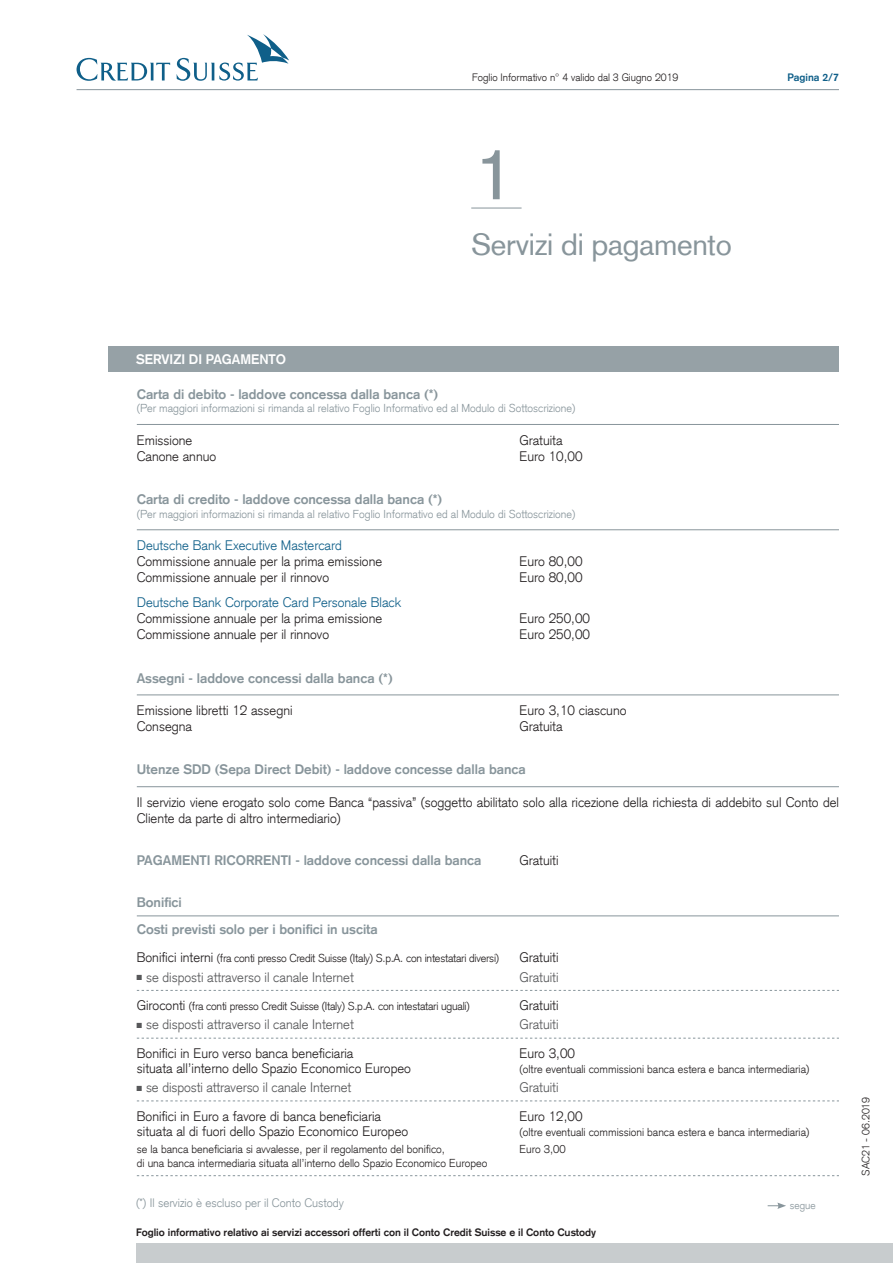
<style>
.page{position:relative;width:893px;height:1263px;background:#fff}
.page>*{position:absolute;margin:0;border:0;box-sizing:border-box;transform-origin:0 0}
.t1{font:72px "Credit Suisse Type";color:#88959b}
.t2{font:30px "Credit Suisse Type";letter-spacing:-.01em;color:#88959b}
.t3{font:300 13.5px/16.2px "Credit Suisse Type";color:#231f20}
.t4{font:700 13.5px/26.7px "Credit Suisse Type";color:#88959b}
.t5{font:300 13.5px "Credit Suisse Type";color:#57585a}
.t6{font:300 13.5px "Credit Suisse Type";color:#0f5f89}
.t7{font:700 13.5px "Credit Suisse Type";color:#fff}
.t8{font:300 12px "Credit Suisse Type";color:#88959b}
.t9{font:300 11.25px "Credit Suisse Type";color:#231f20}
.t10{font:300 11.25px "Credit Suisse Type";color:#88959b}
.t11{font:300 11.25px "Credit Suisse Type";letter-spacing:-.02em;color:#231f20}
.t12{font:700 10.5px "Credit Suisse Type";color:#231f20}
.t13{font:300 10.5px "Credit Suisse Type";color:#231f20}
.t14{font:700 10.5px "Credit Suisse Type";color:#0f5f89}
.t15{font:300 10.5px "Credit Suisse Type";color:#88959b}
.s1{font-size:13.5px}
</style>
<div class="page">
<hr style="left:77px;top:89px;width:762px;height:1px;background:#88959b">
<div style="left:136px;top:1244px;width:757px;height:19px;background:#c8ccce"></div>
<svg style="left:77px;top:58px;width:93px;height:23px"></svg>
<svg style="left:177px;top:34px;width:112px;height:47px"></svg>
<hr style="left:471px;top:208px;width:51px;height:1px;background:#88959b">
<hr style="left:137px;top:424px;width:702px;height:1px;background:#88959b">
<hr style="left:137px;top:529px;width:702px;height:1px;background:#88959b">
<hr style="left:137px;top:695px;width:702px;height:1px;background:#88959b">
<hr style="left:137px;top:786px;width:702px;height:1px;background:#88959b">
<hr style="left:137px;top:915px;width:702px;height:1px;background:#88959b">
<svg style="left:137px;top:990px;width:702px;height:1px"></svg>
<svg style="left:137px;top:1038px;width:702px;height:1px"></svg>
<svg style="left:137px;top:1100px;width:702px;height:1px"></svg>
<svg style="left:137px;top:1175px;width:702px;height:1px"></svg>
<svg style="left:768px;top:1202px;width:18px;height:7px"></svg>
<div style="left:108px;top:347px;width:731px;height:25px;background:#96a1a6"></div>
<p class="t13" style="left:472px;top:71px;width:208px">Foglio Informativo n° 4 valido dal 3 Giugno 2019</p>
<p class="t14" style="left:787px;top:71px;width:53px">Pagina 2/7</p>
<h1 class="t1" style="left:473px;top:131px;width:42px">1</h1>
<h2 class="t2" style="left:471px;top:227px;width:262px">Servizi di pagamento</h2>
<p class="t7" style="left:136px;top:351px;width:152px">SERVIZI DI PAGAMENTO</p>
<p class="t4" style="left:137px;top:381px;width:303px">Carta di debito - laddove concessa dalla banca (*)</p>
<p class="t10" style="left:137px;top:402px;width:440px">(Per maggiori informazioni si rimanda al relativo Foglio Informativo ed al Modulo di Sottoscrizione)</p>
<p class="t3" style="left:137px;top:432px;width:57px">Emissione</p>
<p class="t3" style="left:519px;top:432px;width:44px">Gratuita</p>
<p class="t3" style="left:137px;top:448px;width:81px">Canone annuo</p>
<p class="t3" style="left:519px;top:448px;width:65px">Euro 10,00</p>
<p class="t4" style="left:137px;top:486px;width:307px">Carta di credito - laddove concessa dalla banca (*)</p>
<p class="t10" style="left:137px;top:507px;width:440px">(Per maggiori informazioni si rimanda al relativo Foglio Informativo ed al Modulo di Sottoscrizione)</p>
<p class="t6" style="left:137px;top:537px;width:206px">Deutsche Bank Executive Mastercard</p>
<p class="t3" style="left:137px;top:553px;width:247px">Commissione annuale per la prima emissione</p>
<p class="t3" style="left:519px;top:553px;width:65px">Euro 80,00</p>
<p class="t3" style="left:137px;top:569px;width:194px">Commissione annuale per il rinnovo</p>
<p class="t3" style="left:519px;top:569px;width:65px">Euro 80,00</p>
<p class="t6" style="left:137px;top:594px;width:266px">Deutsche Bank Corporate Card Personale Black</p>
<p class="t3" style="left:137px;top:610px;width:247px">Commissione annuale per la prima emissione</p>
<p class="t3" style="left:519px;top:610px;width:72px">Euro 250,00</p>
<p class="t3" style="left:137px;top:627px;width:194px">Commissione annuale per il rinnovo</p>
<p class="t3" style="left:519px;top:627px;width:72px">Euro 250,00</p>
<p class="t4" style="left:137px;top:665px;width:257px">Assegni - laddove concessi dalla banca (*)</p>
<p class="t3" style="left:137px;top:702px;width:157px">Emissione libretti 12 assegni</p>
<p class="t3" style="left:519px;top:702px;width:109px">Euro 3,10 ciascuno</p>
<p class="t3" style="left:137px;top:718px;width:57px">Consegna</p>
<p class="t3" style="left:519px;top:718px;width:44px">Gratuita</p>
<p class="t4" style="left:137px;top:756px;width:390px">Utenze SDD (Sepa Direct Debit) - laddove concesse dalla banca</p>
<p class="t3" style="left:137px;top:794px;width:704px">Il servizio viene erogato solo come Banca “passiva” (soggetto abilitato solo alla ricezione della richiesta di addebito sul Conto del<br>Cliente da parte di altro intermediario)</p>
<p class="t4" style="left:137px;top:847px;width:346px">PAGAMENTI RICORRENTI - laddove concessi dalla banca</p>
<p class="t3" style="left:519px;top:852px;width:41px">Gratuiti</p>
<p class="t4" style="left:137px;top:889px;width:242px">Bonifici<br>Costi previsti solo per i bonifici in uscita</p>
<p class="t11" style="left:137px;top:952px;width:364px"><span class="s1">Bonifici interni</span> (fra conti presso Credit Suisse (Italy) S.p.A. con intestatari diversi)</p>
<p class="t3" style="left:519px;top:949px;width:41px">Gratuiti</p>
<p class="t5" style="left:146px;top:969px;width:209px">se disposti attraverso il canale Internet</p>
<p class="t5" style="left:519px;top:969px;width:41px">Gratuiti</p>
<p class="t11" style="left:137px;top:999px;width:334px"><span class="s1">Giroconti</span> (fra conti presso Credit Suisse (Italy) S.p.A. con intestatari uguali)</p>
<p class="t3" style="left:519px;top:997px;width:41px">Gratuiti</p>
<p class="t5" style="left:146px;top:1016px;width:209px">se disposti attraverso il canale Internet</p>
<p class="t5" style="left:519px;top:1016px;width:41px">Gratuiti</p>
<p class="t3" style="left:137px;top:1045px;width:218px">Bonifici in Euro verso banca beneficiaria</p>
<p class="t3" style="left:519px;top:1045px;width:57px">Euro 3,00</p>
<p class="t3" style="left:137px;top:1060px;width:276px">situata all’interno dello Spazio Economico Europeo</p>
<p class="t9" style="left:519px;top:1062px;width:291px">(oltre eventuali commissioni banca estera e banca intermediaria)</p>
<p class="t5" style="left:146px;top:1079px;width:207px">se disposti attraverso il canale Internet</p>
<p class="t5" style="left:519px;top:1079px;width:41px">Gratuiti</p>
<p class="t3" style="left:137px;top:1108px;width:246px">Bonifici in Euro a favore di banca beneficiaria</p>
<p class="t3" style="left:519px;top:1108px;width:65px">Euro 12,00</p>
<p class="t3" style="left:137px;top:1123px;width:273px">situata al di fuori dello Spazio Economico Europeo</p>
<p class="t9" style="left:519px;top:1125px;width:291px">(oltre eventuali commissioni banca estera e banca intermediaria)</p>
<p class="t9" style="left:137px;top:1143px;width:310px">se la banca beneficiaria si avvalesse, per il regolamento del bonifico,</p>
<p class="t9" style="left:519px;top:1143px;width:48px">Euro 3,00</p>
<p class="t9" style="left:137px;top:1156px;width:352px">di una banca intermediaria situata all’interno dello Spazio Economico Europeo</p>
<p class="t8" style="left:136px;top:1195px;width:209px">(*) Il servizio è escluso per il Conto Custody</p>
<p class="t15" style="left:790px;top:1199px;width:27px">segue</p>
<p class="t12" style="left:136px;top:1226px;width:462px">Foglio informativo relativo ai servizi accessori offerti con il Conto Credit Suisse e il Conto Custody</p>
<p class="t13" style="left:860px;top:1176px;width:80px;rotate:-90deg">SAC21 - 06.2019</p>
</div>
